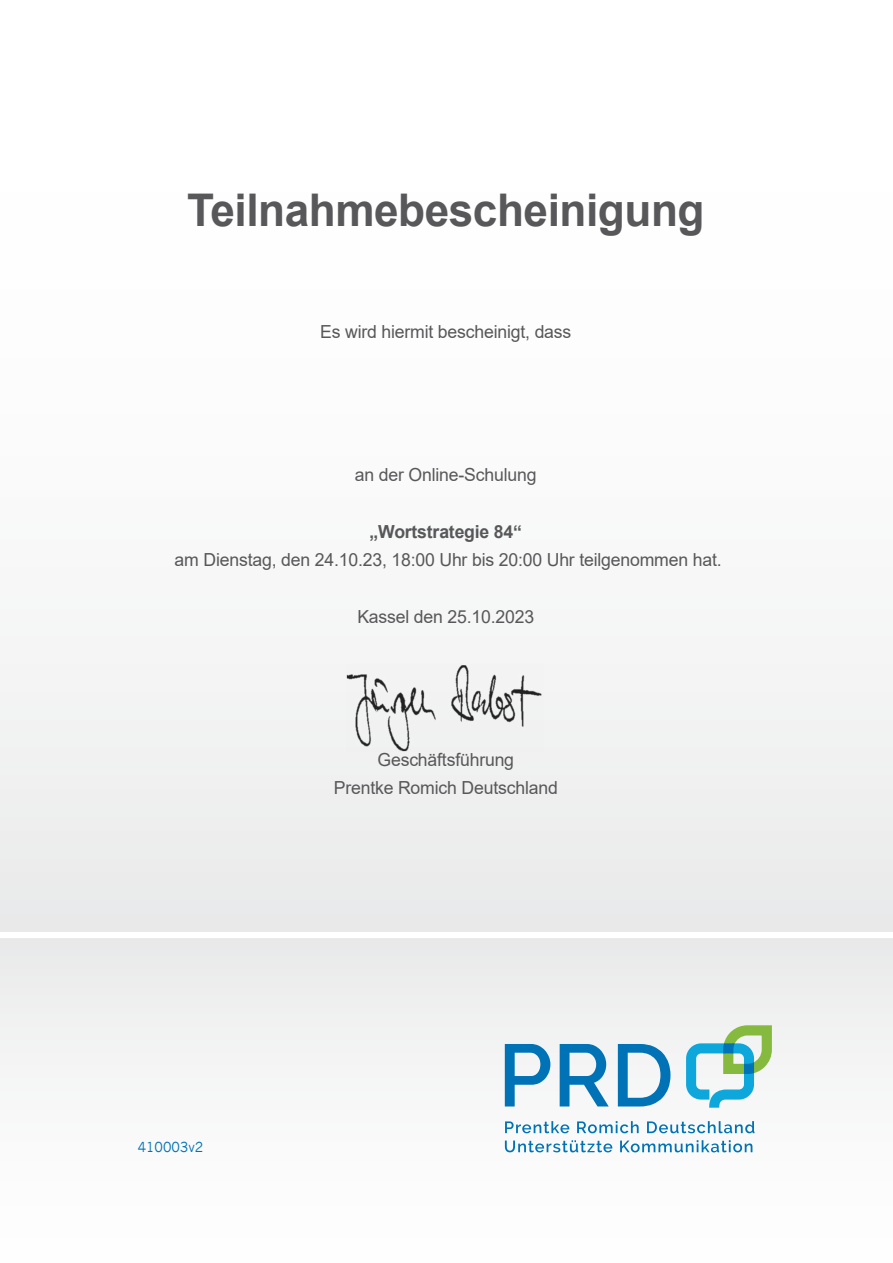
<style>
.page{position:relative;width:893px;height:1263px;background:#fff}
.page>*{position:absolute;margin:0;border:0;box-sizing:border-box;transform-origin:0 0}
.t1{font:700 45px "Arial";letter-spacing:-.01em;color:#58585a}
.t2{font:18px/28.5px "Arial";letter-spacing:-.01em;color:#58585a;text-align:center}
.t3{font:700 18px "Arial";letter-spacing:-.01em;color:#58585a}
.t4{font:13.5px "News Gothic";color:#0072b6}
</style>
<div class="page">
<div style="left:0;top:938px;width:893px;height:325px;background:linear-gradient(to right,#f6f6f6,#f5f6f6)"></div>
<div style="left:0;top:45px;width:893px;height:886px;background:linear-gradient(to bottom,#fff,#eceded)"></div>
<img style="left:346px;top:663px;width:197px;height:88px">
<svg style="left:505px;top:1140px;width:247px;height:12px"></svg>
<svg style="left:505px;top:1121px;width:249px;height:12px"></svg>
<svg style="left:685px;top:1024px;width:88px;height:85px"></svg>
<svg style="left:505px;top:1044px;width:165px;height:62px"></svg>
<h1 class="t1" style="left:187px;top:179px;width:519px">Teilnahmebescheinigung</h1>
<p class="t2" style="left:320px;top:318px;width:253px">Es wird hiermit bescheinigt, dass</p>
<p class="t2" style="left:355px;top:460px;width:183px">an der Online-Schulung</p>
<p class="t3" style="left:370px;top:519px;width:154px">„Wortstrategie 84“</p>
<p class="t2" style="left:175px;top:546px;width:549px">am Dienstag, den 24.10.23, 18:00 Uhr bis 20:00 Uhr teilgenommen hat.</p>
<p class="t2" style="left:357px;top:603px;width:178px">Kassel den 25.10.2023</p>
<p class="t2" style="left:334px;top:745px;width:226px">Geschäftsführung<br>Prentke Romich Deutschland</p>
<p class="t4" style="left:138px;top:1139px;width:67px">410003v2</p>
</div>
